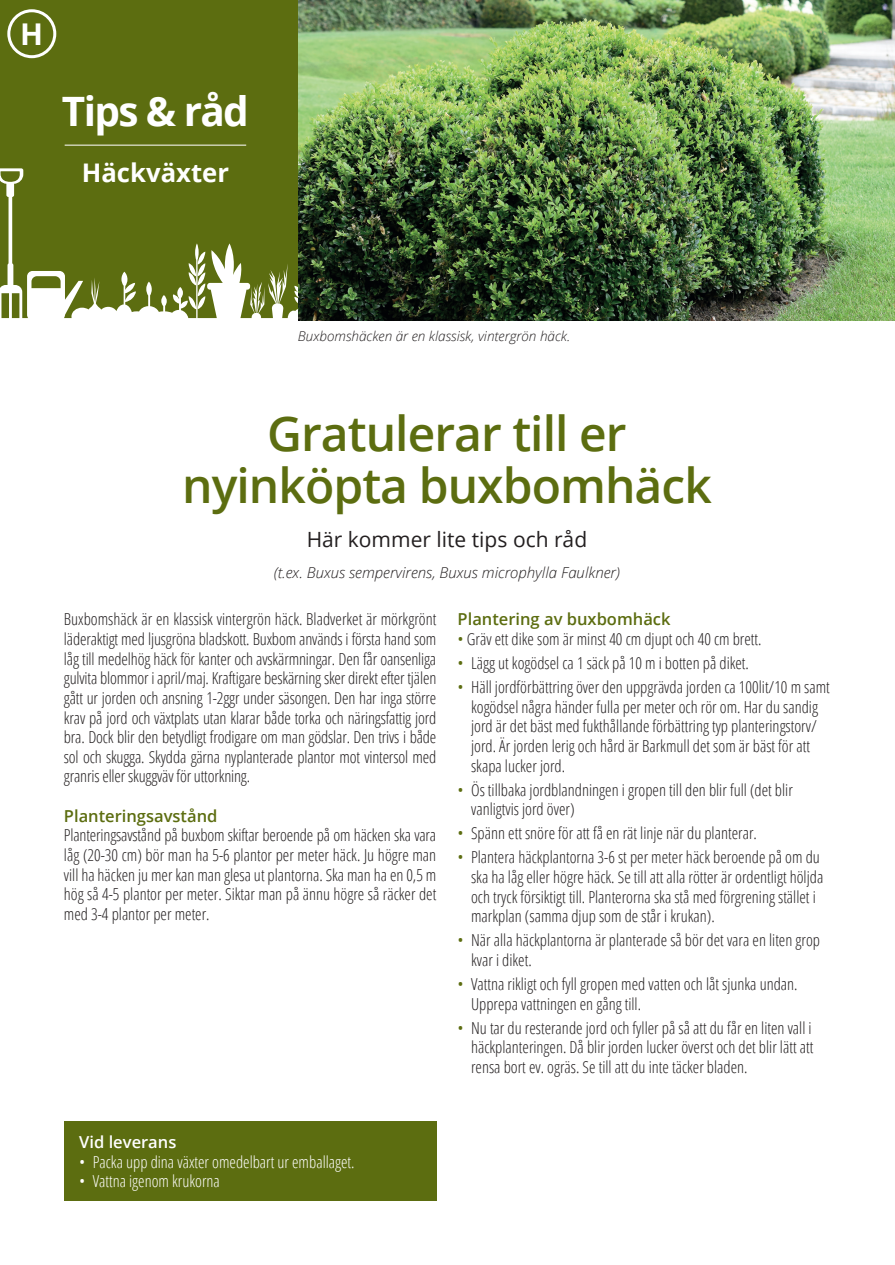
<style>
.page{position:relative;width:895px;height:1265px;background:#fff}
.page>*{position:absolute;margin:0;border:0;box-sizing:border-box;transform-origin:0 0}
.t1{font:600 48px/52.5px "Open Sans";letter-spacing:-.02em;color:#5c6d10;text-align:center}
.t2{font:700 40.5px "Open Sans";letter-spacing:-.04em;color:#fff}
.t3{font:700 30px "Open Sans";color:#fff}
.t4{font:700 25.65px "Open Sans";color:#fff}
.t5{font:21px "Open Sans";color:#231f20}
.t6{font:300 condensed 16.5px/19.6px "Open Sans";color:#231f20}
.t7{font:300 condensed 16.5px "Open Sans";color:#fff}
.t8{font:600 16.5px "Open Sans";color:#5c6d10}
.t9{font:600 16.5px "Open Sans";color:#fff}
.t10{font:italic 300 15px "Open Sans";color:#231f20}
.t11{font:italic 300 13.5px "Open Sans";color:#231f20}
.s1{color:#5c6d10}
</style>
<div class="page">
<div style="left:64px;top:1121px;width:372px;height:80px;background:#5c6d10"></div>
<img style="left:298px;top:0;width:596px;height:321px">
<div style="left:0;top:0;width:298px;height:321px;background:#5c6d10"></div>
<svg style="left:0;top:168px;width:298px;height:153px"></svg>
<svg style="left:188px;top:252px;width:17px;height:57px"></svg>
<hr style="left:65px;top:145px;width:181px;height:1px;background:#fff">
<div style="left:7px;top:9px;width:49px;height:49px;border:3px solid #fff;border-radius:50%"></div>
<h3 class="t3" style="left:20px;top:12px;width:24px">H</h3>
<h2 class="t2" style="left:62px;top:83px;width:188px">Tips &amp; råd</h2>
<h3 class="t4" style="left:82px;top:154px;width:149px">Häckväxter</h3>
<p class="t11" style="left:298px;top:326px;width:274px">Buxbomshäcken är en klassisk, vintergrön häck.</p>
<h1 class="t1" style="left:182px;top:406px;width:531px">Gratulerar till er nyinköpta buxbomhäck</h1>
<p class="t5" style="left:306px;top:525px;width:282px">Här kommer lite tips och råd</p>
<p class="t10" style="left:274px;top:562px;width:347px">(t.ex. Buxus sempervirens, Buxus microphylla Faulkner)</p>
<p class="t6" style="left:64px;top:609px;width:374px;text-align:justify">Buxbomshäck är en klassisk vintergrön häck. Bladverket är mörkgrönt läderaktigt med ljusgröna bladskott. Buxbom används i första hand som låg till medelhög häck för kanter och avskärmningar. Den får oansenliga gulvita blommor i april/maj. Kraftigare beskärning sker direkt efter tjälen gått ur jorden och ansning 1-2ggr under säsongen. Den har inga större krav på jord och växtplats utan klarar både torka och näringsfattig jord bra. Dock blir den betydligt frodigare om man gödslar. Den trivs i både sol och skugga. Skydda gärna nyplanterade plantor mot vintersol med granris eller skuggväv för uttorkning.</p>
<p class="t8" style="left:64px;top:804px;width:155px">Planteringsavstånd</p>
<p class="t6" style="left:64px;top:825px;width:374px;text-align:justify">Planteringsavstånd på buxbom skiftar beroende på om häcken ska vara låg (20-30 cm) bör man ha 5-6 plantor per meter häck. Ju högre man vill ha häcken ju mer kan man glesa ut plantorna. Ska man ha en 0,5 m hög så 4-5 plantor per meter. Siktar man på ännu högre så räcker det med 3-4 plantor per meter.</p>
<p class="t8" style="left:457px;top:608px;width:214px">Plantering av buxbomhäck</p>
<p class="t6" style="left:457px;top:628px;width:305px"><span class="s1">•</span> Gräv ett dike som är minst 40 cm djupt och 40 cm brett.</p>
<p class="t6" style="left:457px;top:652px;width:293px"><span class="s1">•</span> Lägg ut kogödsel ca 1 säck på 10 m i botten på diket.</p>
<p class="t6" style="left:471px;top:676px;width:360px;text-indent:-13px"><span class="s1">•</span> Häll jordförbättring över den uppgrävda jorden ca 100lit/10 m samt kogödsel några händer fulla per meter och rör om. Har du sandig jord är det bäst med fukthållande förbättring typ planteringstorv/ jord. Är jorden lerig och hård är Barkmull det som är bäst för att skapa lucker jord.</p>
<p class="t6" style="left:471px;top:779px;width:323px;text-indent:-13px"><span class="s1">•</span> Ös tillbaka jordblandningen i gropen till den blir full (det blir vanligtvis jord över)</p>
<p class="t6" style="left:457px;top:823px;width:301px"><span class="s1">•</span> Spänn ett snöre för att få en rät linje när du planterar.</p>
<p class="t6" style="left:471px;top:847px;width:353px;text-indent:-13px"><span class="s1">•</span> Plantera häckplantorna 3-6 st per meter häck beroende på om du ska ha låg eller högre häck. Se till att alla rötter är ordentligt höljda och tryck försiktigt till. Planterorna ska stå med förgrening stället i markplan (samma djup som de står i krukan).</p>
<p class="t6" style="left:471px;top:930px;width:350px;text-indent:-13px"><span class="s1">•</span> När alla häckplantorna är planterade så bör det vara en liten grop kvar i diket.</p>
<p class="t6" style="left:471px;top:973px;width:328px;text-indent:-13px"><span class="s1">•</span> Vattna rikligt och fyll gropen med vatten och låt sjunka undan.<br>Upprepa vattningen en gång till.</p>
<p class="t6" style="left:471px;top:1017px;width:343px;text-align:justify;text-indent:-13px"><span class="s1">•</span> Nu tar du resterande jord och fyller på så att du får en liten vall i häckplanteringen. Då blir jorden lucker överst och det blir lätt att rensa bort ev. ogräs. Se till att du inte täcker bladen.</p>
<p class="t9" style="left:79px;top:1130px;width:99px">Vid leverans</p>
<p class="t7" style="left:79px;top:1150px;width:277px">• Packa upp dina växter omedelbart ur emballaget.</p>
<p class="t7" style="left:79px;top:1170px;width:142px">• Vattna igenom krukorna</p>
</div>
